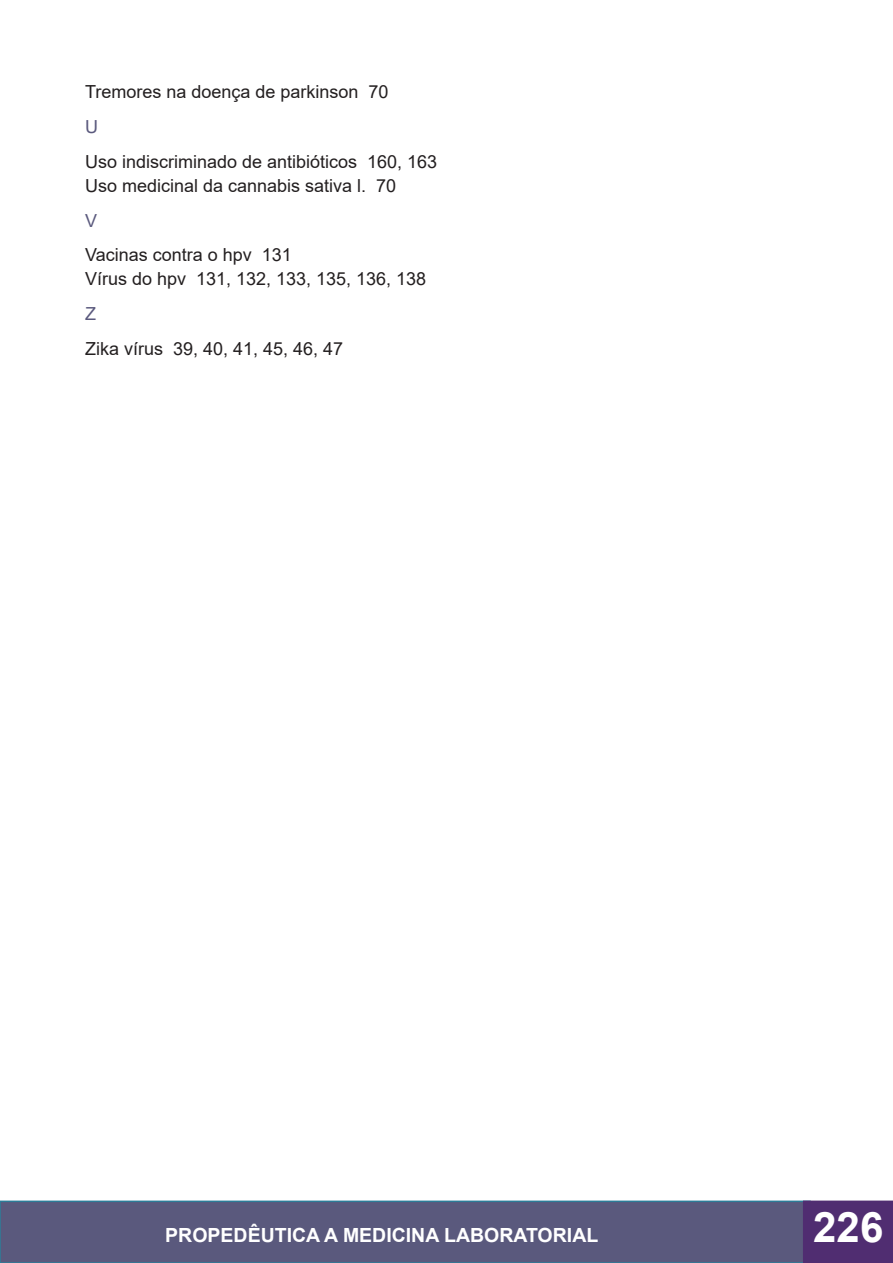
<style>
.page{position:relative;width:893px;height:1263px;background:#fff}
.page>*{position:absolute;margin:0;border:0;box-sizing:border-box;transform-origin:0 0}
.t1{font:700 42px "Arial";color:#fff}
.t2{font:700 19.5px "Arial";color:#fff}
.t3{font:18px "Arial";color:#231f20}
.t4{font:18px "Arial";color:#5a597d}
</style>
<div class="page">
<div style="left:0;top:1200px;width:811px;height:63px;background:#5a597d;border:2px solid #2c7d98"></div>
<div style="left:803px;top:1200px;width:90px;height:63px;background:#502d71;border:2px solid #502d71"></div>
<p class="t3" style="left:85px;top:79px;width:305px">Tremores na doença de parkinson 70</p>
<p class="t4" style="left:85px;top:114px;width:14px">U</p>
<p class="t3" style="left:85px;top:149px;width:354px">Uso indiscriminado de antibióticos 160, 163</p>
<p class="t3" style="left:85px;top:173px;width:313px">Uso medicinal da cannabis sativa l. 70</p>
<p class="t4" style="left:85px;top:208px;width:14px">V</p>
<p class="t3" style="left:85px;top:243px;width:208px">Vacinas contra o hpv 131</p>
<p class="t3" style="left:85px;top:267px;width:343px">Vírus do hpv 131, 132, 133, 135, 136, 138</p>
<p class="t4" style="left:85px;top:301px;width:12px">Z</p>
<p class="t3" style="left:85px;top:336px;width:260px">Zika vírus 39, 40, 41, 45, 46, 47</p>
<p class="t2" style="left:165px;top:1221px;width:434px">PROPEDÊUTICA A MEDICINA LABORATORIAL</p>
<h1 class="t1" style="left:813px;top:1198px;width:72px">226</h1>
</div>
